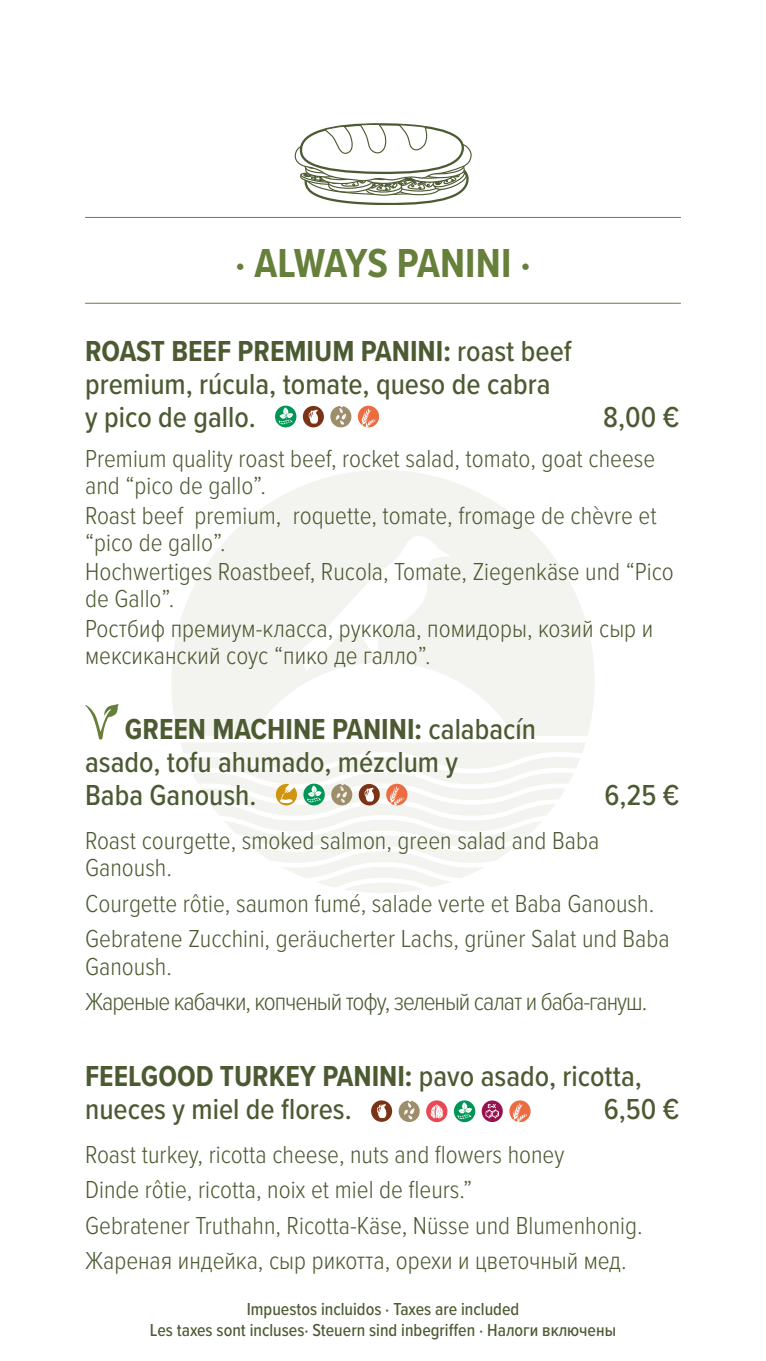
<style>
.page{position:relative;width:766px;height:1361px;background:#fff}
.page>*{position:absolute;margin:0;border:0;box-sizing:border-box;transform-origin:0 0}
.t1{font:700 42px "Proxima Nova Cond";color:#66803b}
.t2{font:500 30px/33px "Proxima Nova Cond";color:#4c5a32}
.t3{font:300 25.5px/27px "Proxima Nova Cond";color:#4c5a32}
.t4{font:300 25.5px/35.4px "Proxima Nova Cond";letter-spacing:-.04em;color:#4c5a32}
.t5{font:500 18px/21px "Proxima Nova Cond";color:#4c5a32;text-align:center}
.s1{font-weight:700}
</style>
<div class="page">
<svg style="left:171px;top:470px;width:423px;height:266px;fill:#f3f4ef"></svg>
<hr style="left:85px;top:217px;width:595px;height:1px;background:#66803b">
<hr style="left:85px;top:303px;width:595px;height:1px;background:#66803b">
<div style="left:275px;top:406px;width:21px;height:21px;background:#009756;border-radius:50%"></div>
<svg style="left:278px;top:407px;width:15px;height:18px"></svg>
<div style="left:303px;top:406px;width:21px;height:21px;background:#7c3315;border-radius:50%"></div>
<svg style="left:308px;top:410px;width:10px;height:13px"></svg>
<svg style="left:330px;top:406px;width:22px;height:22px"></svg>
<svg style="left:358px;top:406px;width:21px;height:21px"></svg>
<svg style="left:85px;top:704px;width:33px;height:35px"></svg>
<svg style="left:181px;top:743px;width:404px;height:150px"></svg>
<div style="left:371px;top:1100px;width:21px;height:22px;background:#7c3315;border-radius:50%"></div>
<svg style="left:377px;top:1104px;width:9px;height:14px"></svg>
<svg style="left:398px;top:1100px;width:22px;height:22px"></svg>
<div style="left:426px;top:1100px;width:21px;height:22px;background:#e94855;border-radius:50%"></div>
<svg style="left:430px;top:1104px;width:13px;height:14px"></svg>
<div style="left:454px;top:1100px;width:21px;height:22px;background:#009756;border-radius:50%"></div>
<svg style="left:457px;top:1102px;width:15px;height:17px"></svg>
<svg style="left:481px;top:1100px;width:21px;height:22px"></svg>
<svg style="left:485px;top:1104px;width:14px;height:14px"></svg>
<svg style="left:509px;top:1100px;width:21px;height:22px"></svg>
<svg style="left:294px;top:124px;width:177px;height:80px"></svg>
<h1 class="t1" style="left:235px;top:232px;width:297px">· ALWAYS PANINI ·</h1>
<p class="t2" style="left:85px;top:334px;width:488px"><span class="s1">ROAST BEEF PREMIUM PANINI:</span> roast beef premium, rúcula, tomate, queso de cabra<br>y pico de gallo.</p>
<p class="t2" style="left:603px;top:400px;width:78px">8,00 €</p>
<p class="t3" style="left:85px;top:444px;width:571px">Premium quality roast beef, rocket salad, tomato, goat cheese and “pico de gallo”.</p>
<p class="t3" style="left:85px;top:500px;width:573px">Roast beef premium, roquette, tomate, fromage de chèvre et “pico de gallo”.</p>
<p class="t3" style="left:85px;top:557px;width:590px">Hochwertiges Roastbeef, Rucola, Tomate, Ziegenkäse und “Pico de Gallo”.</p>
<p class="t3" style="left:85px;top:613px;width:569px">Ростбиф премиум-класса, руккола, помидоры, козий сыр и мексиканский соус “пико де галло”.</p>
<p class="t2" style="left:85px;top:712px;width:452px;text-indent:40px"><span class="s1">GREEN MACHINE PANINI:</span> calabacín asado, tofu ahumado, mézclum y<br>Baba Ganoush.</p>
<p class="t2" style="left:604px;top:778px;width:77px">6,25 €</p>
<p class="t3" style="left:85px;top:826px;width:515px">Roast courgette, smoked salmon, green salad and Baba<br>Ganoush.</p>
<p class="t3" style="left:85px;top:884px;width:586px;line-height:35.4px">Courgette rôtie, saumon fumé, salade verte et Baba Ganoush.<br>Gebratene Zucchini, geräucherter Lachs, grüner Salat und Baba</p>
<p class="t4" style="left:85px;top:947px;width:563px">Ganoush.<br>Жареные кабачки, копченый тофу, зеленый салат и баба-гануш.</p>
<p class="t2" style="left:85px;top:1058px;width:558px"><span class="s1">FEELGOOD TURKEY PANINI:</span> pavo asado, ricotta, nueces y miel de flores.</p>
<p class="t2" style="left:603px;top:1091px;width:77px">6,50 €</p>
<p class="t3" style="left:85px;top:1135px;width:559px;line-height:35.4px">Roast turkey, ricotta cheese, nuts and flowers honey<br>Dinde rôtie, ricotta, noix et miel de fleurs.”<br>Gebratener Truthahn, Ricotta-Käse, Nüsse und Blumenhonig.<br>Жареная индейка, сыр рикотта, орехи и цветочный мед.</p>
<p class="t5" style="left:150px;top:1298px;width:467px">Impuestos incluidos · Taxes are included<br>Les taxes sont incluses· Steuern sind inbegriffen · Налоги включены</p>
</div>
